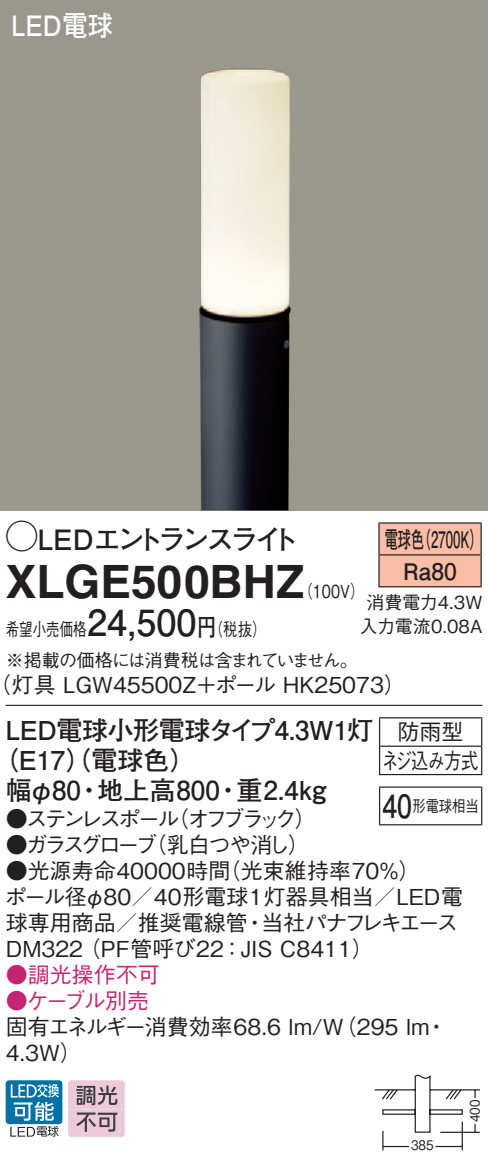
<style>
.page{position:relative;width:488px;height:1167px;background:#fff}
.page>*{position:absolute;margin:0;border:0;box-sizing:border-box;transform-origin:0 0}
.t1{font:700 46px "Helvetica LT Std";color:#231f20}
.t2{font:700 36px "Futo Go B101 Pro";color:#231f20}
.t3{font:700 32px "Futo Go B101 Pro";color:#231f20;scale:.83 1}
.t4{font:700 28px "Futo Go B101 Pro";letter-spacing:-.14em;color:#231f20}
.t5{font:700 28px "Futo Go B101 Pro";color:#fff;scale:.9 1}
.t6{font:700 26px "Futo Go B101 Pro";letter-spacing:-.015em;color:#231f20}
.t7{font:700 22.8px/32px "Futo Go B101 Pro";color:#231f20;scale:.58 1}
.t8{font:500 22px/26px "Gothic BBB Pro";color:#231f20}
.t9{font:500 22px/26px "Gothic BBB Pro";letter-spacing:-.125em;color:#231f20}
.t10{font:500 22px "Gothic BBB Pro";color:#c32573}
.t11{font:500 22px "Gothic BBB Pro";letter-spacing:-.145em;color:#231f20}
.t12{font:500 22px/28.4px "Gothic BBB Pro";letter-spacing:-.045em;color:#231f20;text-align:center}
.t13{font:500 22px "Gothic BBB Pro";letter-spacing:-.16em;color:#231f20}
.t14{font:500 18px/31.6px "Gothic BBB Pro";letter-spacing:-.04em;color:#231f20;scale:.75 1}
.t15{font:500 18px/24px "Gothic BBB Pro";color:#231f20;text-align:center}
.t16{font:500 18px "Gothic BBB Pro";color:#231f20;scale:.8 1}
.t17{font:500 16px "Gothic BBB Pro";color:#231f20;scale:.83 1}
.t18{font:500 13.2px "Gothic BBB Pro";color:#231f20;scale:.9 1}
.s1{font-family:"Ford Classification 1";font-weight:400;font-size:32px}
.s2{font-family:"Futo Go B101 Pro";font-weight:700;font-size:24px}
</style>
<div class="page">
<svg style="left:374px;top:1074px;width:106px;height:77px"></svg>
<div style="left:0;top:0;width:488px;height:510px;background:#9a988c"></div>
<img style="left:199px;top:68px;width:92px;height:442px">
<div style="left:6px;top:1080px;width:56px;height:44px;background:#0071a5;border-radius:3px"></div>
<svg style="left:10px;top:1083px;width:49px;height:53px"></svg>
<svg style="left:68px;top:1080px;width:57px;height:56px;background:#c9aeba"></svg>
<hr style="left:6px;top:704px;width:476px;height:2px;background:#231f20">
<div style="left:379px;top:523px;width:101px;height:63px;background:#fabda6"></div>
<hr style="left:378px;top:522px;width:103px;height:1px;background:#231f20">
<hr style="left:378px;top:523px;width:1px;height:31px;background:#231f20">
<hr style="left:480px;top:523px;width:1px;height:31px;background:#231f20">
<hr style="left:378px;top:554px;width:103px;height:1px;background:#231f20">
<hr style="left:378px;top:555px;width:1px;height:31px;background:#231f20">
<hr style="left:480px;top:555px;width:1px;height:31px;background:#231f20">
<hr style="left:378px;top:586px;width:103px;height:1px;background:#231f20">
<svg style="left:379px;top:718px;width:1px;height:55px"></svg>
<hr style="left:379px;top:717px;width:103px;height:1px;background:#231f20">
<svg style="left:481px;top:718px;width:1px;height:55px"></svg>
<hr style="left:380px;top:745px;width:101px;height:2px;background:#231f20">
<hr style="left:379px;top:773px;width:103px;height:2px;background:#231f20">
<hr style="left:379px;top:787px;width:1px;height:37px;background:#231f20">
<hr style="left:379px;top:786px;width:103px;height:1px;background:#231f20">
<hr style="left:481px;top:787px;width:1px;height:37px;background:#231f20">
<hr style="left:379px;top:824px;width:103px;height:1px;background:#231f20">
<p class="t5" style="left:11px;top:3px;width:114px">LED電球</p>
<p class="t4" style="left:6px;top:516px;width:295px"><span class="s1">A</span>LEDエントランスライト</p>
<p class="t7" style="left:417px;top:520px;width:115px">（2700 (K</p>
<p class="t7" style="left:403px;top:520px;width:94px;text-indent:-19px">電球色<br>Ra80</p>
<h1 class="t1" style="left:6px;top:554px;width:300px">XLGE500BHZ</h1>
<p class="t16" style="left:197px;top:614px;width:88px">（<span class="s2">円</span>税抜(</p>
<p class="t16" style="left:298px;top:577px;width:84px">（100 (V</p>
<p class="t15" style="left:359px;top:588px;width:124px">消費電力4.3W入力電流0.08A</p>
<h2 class="t2" style="left:87px;top:593px;width:111px">24,500</h2>
<p class="t14" style="left:6px;top:610px;width:471px">希望小売価格<br>※掲載の価格には消費税は含まれていません。</p>
<p class="t8" style="left:-10px;top:669px;width:417px">（灯具 LGW45500 ＋Z ポール HK25073(</p>
<p class="t6" style="left:6px;top:709px;width:369px">LED電球小形電球タイプ4.3W 灯1</p>
<p class="t6" style="left:-8px;top:739px;width:206px">（E17（）電球色(</p>
<p class="t6" style="left:236px;top:769px;width:91px">重2.4kg</p>
<p class="t12" style="left:381px;top:715px;width:98px">防雨型<br>ネジ込み方式</p>
<p class="t17" style="left:412px;top:793px;width:81px">形電球相当</p>
<p class="t6" style="left:6px;top:769px;width:77px">幅φ80</p>
<p class="t6" style="left:98px;top:769px;width:124px">地上高800</p>
<p class="t6" style="left:76px;top:769px;width:27px">・</p>
<p class="t6" style="left:215px;top:769px;width:27px">・</p>
<h3 class="t3" style="left:382px;top:780px;width:37px">40</h3>
<p class="t8" style="left:167px;top:802px;width:151px">（オフブラック(</p>
<p class="t9" style="left:145px;top:802px;width:167px;text-indent:-139px">●ステンレスポール<br>（乳白つや消し(</p>
<p class="t13" style="left:6px;top:826px;width:153px">●ガラスグローブ</p>
<p class="t8" style="left:219px;top:854px;width:203px">（光束維持率70％(</p>
<p class="t8" style="left:6px;top:854px;width:226px">●光源寿命40000時間</p>
<p class="t8" style="left:5px;top:880px;width:460px">ポール径φ80／40形電球1灯器具相当／LED電</p>
<p class="t11" style="left:261px;top:904px;width:198px">当社パナフレキエース</p>
<p class="t8" style="left:79px;top:906px;width:296px;text-indent:-73px">球専用商品／推奨電線管<br>（PF管呼び22：JIS C8411(</p>
<p class="t8" style="left:243px;top:906px;width:24px">・</p>
<p class="t8" style="left:6px;top:932px;width:79px">DM322</p>
<p class="t10" style="left:6px;top:956px;width:155px">●調光操作不可</p>
<p class="t10" style="left:6px;top:982px;width:145px">●ケーブル別売</p>
<p class="t8" style="left:6px;top:1010px;width:425px">固有エネルギー消費効率68.6 lm （W/ 295 lm<br>4.3W(</p>
<p class="t8" style="left:425px;top:1010px;width:23px">・</p>
<p class="t18" style="left:411px;top:1134px;width:26px">385</p>
<p class="t18" style="left:464px;top:1122px;width:26px;rotate:-90deg">400</p>
</div>
